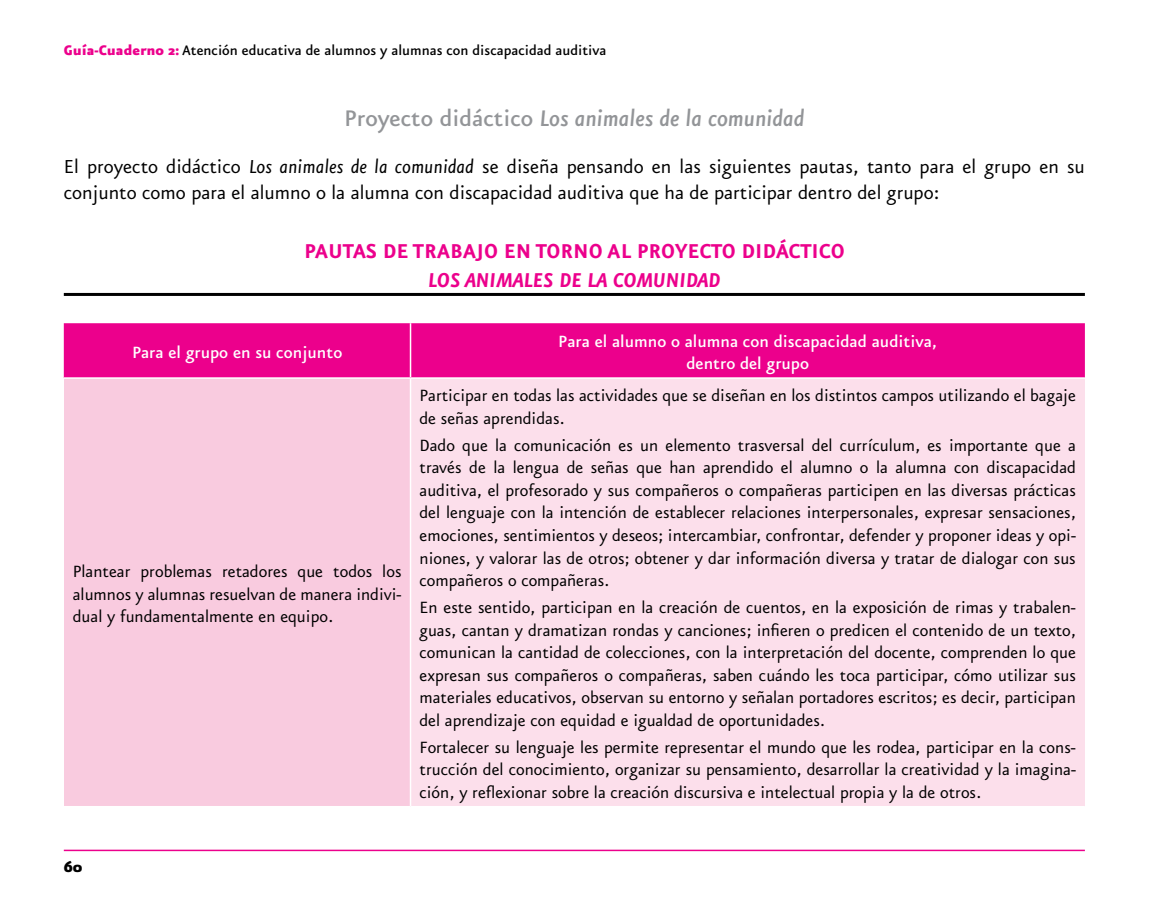
<style>
.page{position:relative;width:1170px;height:915px;background:#fff}
.page>*{position:absolute;margin:0;border:0;box-sizing:border-box;transform-origin:0 0}
.t1{font:italic 500 27px "Eureka Sans";color:#939598}
.t2{font:700 24px "Eureka Sans";color:#ec008c}
.t3{font:italic 700 24px "Eureka Sans";color:#ec008c}
.t4{font:22.5px/25.5px "Eureka Sans";color:#000}
.t5{font:19.5px/22.5px "Eureka Sans";color:#000;text-align:justify}
.t6{font:500 19.5px/22.5px "Eureka Sans";color:#fff;text-align:center}
.t7{font:900 18px "Eureka Sans";color:#000}
.t8{font:500 16.5px "Eureka Sans";color:#000}
.s1{font-weight:900;color:#ec008c}
.s2{font-style:normal}
.s3{font-style:italic}
</style>
<div class="page">
<hr style="left:64px;top:849px;width:1020px;height:1px;background:#ec008c">
<hr style="left:64px;top:293px;width:1020px;height:3px;background:#000">
<div style="left:64px;top:323px;width:1020px;height:54px;background:#ec008c"></div>
<div style="left:64px;top:378px;width:346px;height:428px;background:#f9cbdf"></div>
<div style="left:410px;top:378px;width:674px;height:428px;background:#fcdfeb"></div>
<hr style="left:410px;top:323px;width:1px;height:54px;background:#fff">
<hr style="left:410px;top:378px;width:1px;height:427px;background:#fff">
<hr style="left:64px;top:805px;width:346px;height:2px;background:#fff">
<hr style="left:410px;top:805px;width:674px;height:2px;background:#fff">
<p class="t8" style="left:64px;top:42px;width:544px"><span class="s1">Guía-Cuaderno 2:</span> Atención educativa de alumnos y alumnas con discapacidad auditiva</p>
<h1 class="t1" style="left:344px;top:105px;width:461px"><span class="s2">Proyecto didáctico</span> Los animales de la comunidad</h1>
<p class="t4" style="left:64px;top:155px;width:1022px">El proyecto didáctico <span class="s3">Los animales de la comunidad</span> se diseña pensando en las siguientes pautas, tanto para el grupo en su conjunto como para el alumno o la alumna con discapacidad auditiva que ha de participar dentro del grupo:</p>
<p class="t2" style="left:304px;top:239px;width:542px">PAUTAS DE TRABAJO EN TORNO AL PROYECTO DIDÁCTICO</p>
<p class="t3" style="left:428px;top:268px;width:294px">LOS ANIMALES DE LA COMUNIDAD</p>
<p class="t6" style="left:132px;top:341px;width:212px">Para el grupo en su conjunto</p>
<p class="t6" style="left:558px;top:330px;width:380px">Para el alumno o alumna con discapacidad auditiva, dentro del grupo</p>
<p class="t5" style="left:73px;top:560px;width:330px">Plantear problemas retadores que todos los alumnos y alumnas resuelvan de manera indivi&shy;dual y fundamentalmente en equipo.</p>
<p class="t5" style="left:419px;top:385px;width:657px">Participar en todas las actividades que se diseñan en los distintos campos utilizando el bagaje de señas aprendidas.</p>
<p class="t5" style="left:419px;top:434px;width:658px">Dado que la comunicación es un elemento trasversal del currículum, es importante que a través de la lengua de señas que han aprendido el alumno o la alumna con discapacidad auditiva, el profesorado y sus compañeros o compañeras participen en las diversas prácticas del lenguaje con la intención de establecer relaciones interpersonales, expresar sensaciones, emociones, sentimientos y deseos; intercambiar, confrontar, defender y proponer ideas y opi&shy;niones, y valorar las de otros; obtener y dar información diversa y tratar de dialogar con sus compañeros o compañeras.</p>
<p class="t5" style="left:419px;top:597px;width:658px">En este sentido, participan en la creación de cuentos, en la exposición de rimas y trabalen&shy;guas, cantan y dramatizan rondas y canciones; infieren o predicen el contenido de un texto, comunican la cantidad de colecciones, con la interpretación del docente, comprenden lo que expresan sus compañeros o compañeras, saben cuándo les toca participar, cómo utilizar sus materiales educativos, observan su entorno y señalan portadores escritos; es decir, participan del aprendizaje con equidad e igualdad de oportunidades.</p>
<p class="t5" style="left:419px;top:736px;width:658px">Fortalecer su lenguaje les permite representar el mundo que les rodea, participar en la cons&shy;trucción del conocimiento, organizar su pensamiento, desarrollar la creatividad y la imagina&shy;ción, y reflexionar sobre la creación discursiva e intelectual propia y la de otros.</p>
<p class="t7" style="left:64px;top:857px;width:20px">60</p>
</div>
